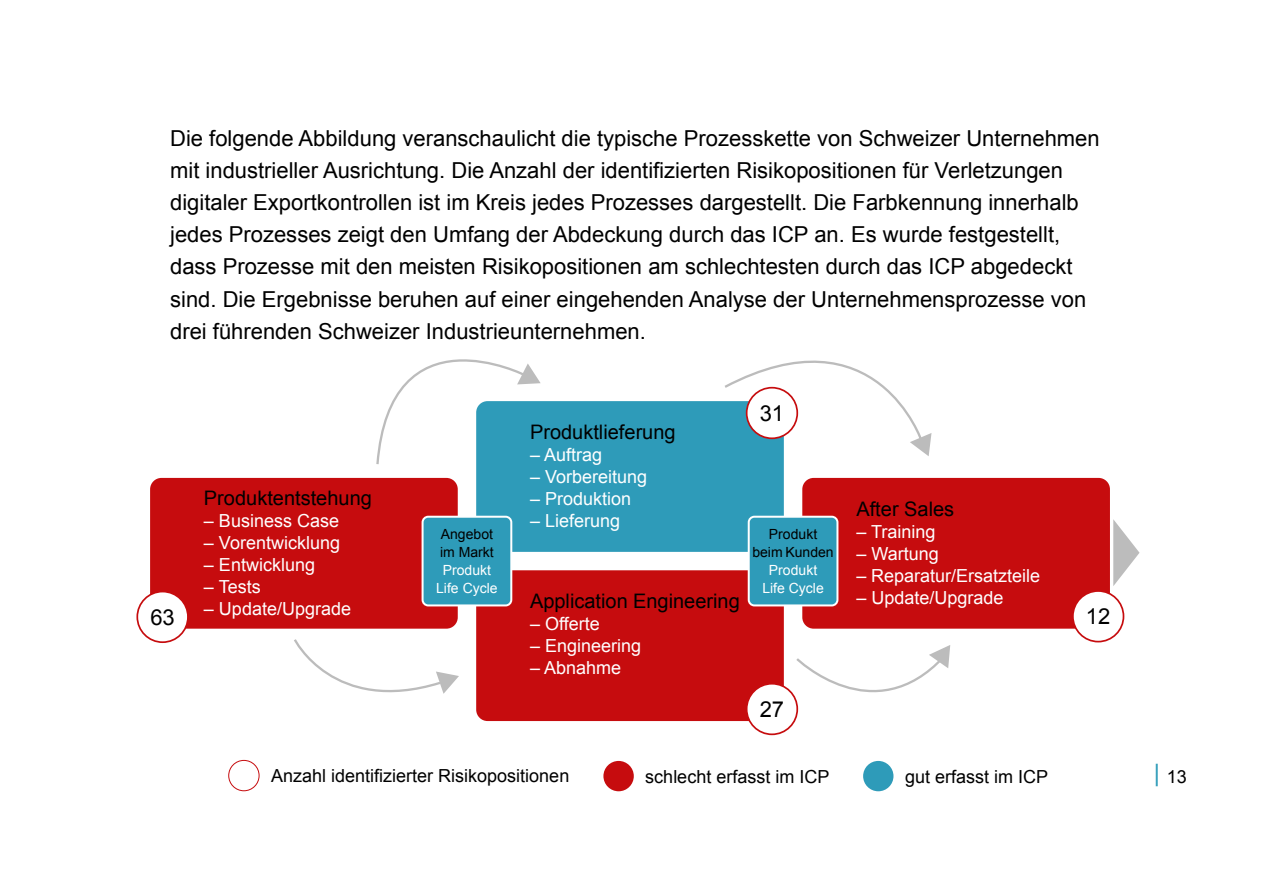
<style>
.page{position:relative;width:1276px;height:879px;background:#fff}
.page>*{position:absolute;margin:0;border:0;box-sizing:border-box;transform-origin:0 0}
.t1{font:22px/32px "Arial";color:#000}
.t2{font:20px "Arial";color:#000}
.t3{font:18px "Arial";color:#fff}
.t4{font:18px "Arial";color:#000}
.t5{font:14px "Arial";color:#fff}
.t6{font:14px "Arial";color:#000}
.s1{font-size:24px;color:#2e9bb9}
</style>
<div class="page">
<svg style="left:1113px;top:519px;width:26px;height:67px"></svg>
<div style="left:802px;top:478px;width:308px;height:150px;background:#c60c0e;border-radius:11px"></div>
<div style="left:150px;top:478px;width:308px;height:150px;background:#c60c0e;border-radius:11px"></div>
<div style="left:476px;top:401px;width:308px;height:151px;background:#2e9bb9;border-radius:11px"></div>
<div style="left:476px;top:570px;width:308px;height:151px;background:#c60c0e;border-radius:11px"></div>
<div style="left:422px;top:517px;width:89px;height:88px;background:#2e9bb9;border-radius:6px"></div>
<div style="left:421px;top:516px;width:91px;height:90px;border:2px solid #fff;border-radius:6px"></div>
<div style="left:748px;top:517px;width:89px;height:88px;background:#2e9bb9;border-radius:6px"></div>
<div style="left:747px;top:516px;width:91px;height:90px;border:2px solid #fff;border-radius:6px"></div>
<div style="left:746px;top:684px;width:51px;height:50px;background:#fff;border-radius:50%"></div>
<div style="left:746px;top:683px;width:52px;height:52px;border:2px solid #c60c0e;border-radius:50%"></div>
<div style="left:1073px;top:591px;width:50px;height:50px;background:#fff;border-radius:50%"></div>
<div style="left:1072px;top:590px;width:52px;height:52px;border:2px solid #c60c0e;border-radius:50%"></div>
<div style="left:137px;top:591px;width:51px;height:51px;background:#fff;border-radius:50%"></div>
<div style="left:136px;top:591px;width:53px;height:52px;border:2px solid #c60c0e;border-radius:50%"></div>
<svg style="left:376px;top:359px;width:164px;height:107px"></svg>
<svg style="left:294px;top:639px;width:165px;height:55px"></svg>
<svg style="left:722px;top:360px;width:209px;height:96px"></svg>
<svg style="left:795px;top:645px;width:155px;height:77px"></svg>
<div style="left:603px;top:761px;width:31px;height:30px;background:#c60c0e;border-radius:50%"></div>
<div style="left:863px;top:761px;width:30px;height:30px;background:#2e9bb9;border-radius:50%"></div>
<div style="left:228px;top:760px;width:32px;height:31px;border:1px solid #c60c0e;border-radius:50%"></div>
<p class="t1" style="left:170px;top:123px;width:931px">Die folgende Abbildung veranschaulicht die typische Prozesskette von Schweizer Unternehmen mit industrieller Ausrichtung. Die Anzahl der identifizierten Risikopositionen für Verletzungen digitaler Exportkontrollen ist im Kreis jedes Prozesses dargestellt. Die Farbkennung innerhalb jedes Prozesses zeigt den Umfang der Abdeckung durch das ICP an. Es wurde festgestellt, dass Prozesse mit den meisten Risikopositionen am schlechtesten durch das ICP abgedeckt sind. Die Ergebnisse beruhen auf einer eingehenden Analyse der Unternehmensprozesse von drei führenden Schweizer Industrieunternehmen.</p>
<p class="t1" style="left:759px;top:397px;width:26px">31</p>
<p class="t2" style="left:530px;top:419px;width:147px">Produktlieferung</p>
<p class="t3" style="left:530px;top:443px;width:74px">– Auftrag</p>
<p class="t3" style="left:530px;top:465px;width:119px">– Vorbereitung</p>
<p class="t3" style="left:530px;top:487px;width:103px">– Produktion</p>
<p class="t3" style="left:530px;top:509px;width:92px">– Lieferung</p>
<p class="t2" style="left:204px;top:485px;width:169px">Produktentstehung</p>
<p class="t3" style="left:204px;top:509px;width:137px">– Business Case</p>
<p class="t3" style="left:204px;top:531px;width:138px">– Vorentwicklung</p>
<p class="t3" style="left:204px;top:553px;width:113px">– Entwicklung</p>
<p class="t3" style="left:204px;top:575px;width:58px">– Tests</p>
<p class="t3" style="left:204px;top:597px;width:149px">– Update/Upgrade</p>
<p class="t2" style="left:856px;top:496px;width:99px">After Sales</p>
<p class="t3" style="left:856px;top:520px;width:81px">– Training</p>
<p class="t3" style="left:856px;top:542px;width:84px">– Wartung</p>
<p class="t3" style="left:856px;top:564px;width:185px">– Reparatur/Ersatzteile</p>
<p class="t3" style="left:856px;top:586px;width:149px">– Update/Upgrade</p>
<p class="t6" style="left:441px;top:525px;width:54px">Angebot</p>
<p class="t6" style="left:440px;top:543px;width:55px">im Markt</p>
<p class="t5" style="left:443px;top:561px;width:50px">Produkt</p>
<p class="t5" style="left:436px;top:579px;width:63px">Life Cycle</p>
<p class="t6" style="left:769px;top:525px;width:50px">Produkt</p>
<p class="t6" style="left:752px;top:543px;width:83px">beim Kunden</p>
<p class="t5" style="left:769px;top:561px;width:50px">Produkt</p>
<p class="t5" style="left:762px;top:579px;width:63px">Life Cycle</p>
<p class="t2" style="left:530px;top:588px;width:211px">Application Engineering</p>
<p class="t3" style="left:530px;top:612px;width:71px">– Offerte</p>
<p class="t3" style="left:530px;top:634px;width:113px">– Engineering</p>
<p class="t3" style="left:530px;top:656px;width:93px">– Abnahme</p>
<p class="t1" style="left:150px;top:601px;width:26px">63</p>
<p class="t1" style="left:1086px;top:601px;width:26px">12</p>
<p class="t1" style="left:759px;top:693px;width:26px">27</p>
<p class="t4" style="left:271px;top:764px;width:300px">Anzahl identifizierter Risikopositionen</p>
<p class="t4" style="left:645px;top:764px;width:186px">schlecht erfasst im ICP</p>
<p class="t4" style="left:905px;top:764px;width:145px">gut erfasst im ICP</p>
<p class="t4" style="left:1153px;top:764px;width:34px"><span class="s1">|</span> 13</p>
</div>
